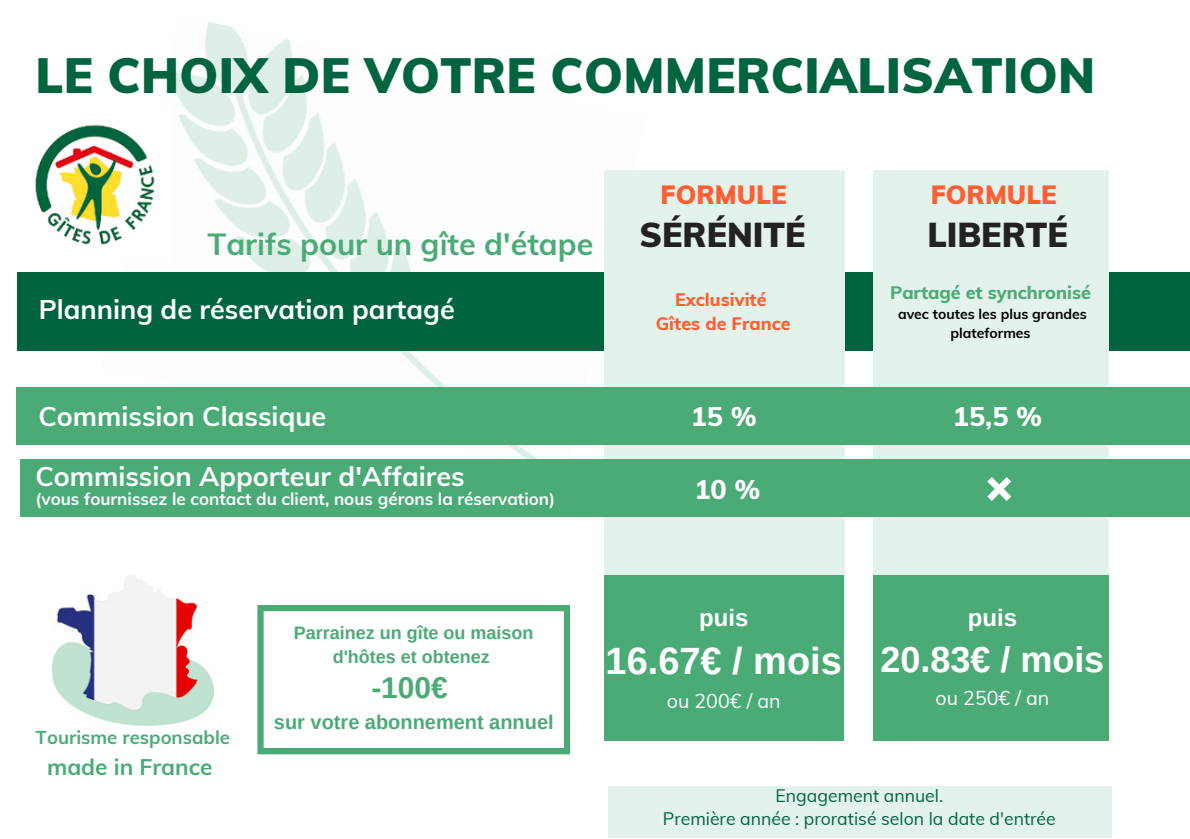
<style>
.page{position:relative;width:1190px;height:839px;background:#fff}
.page>*{position:absolute;margin:0;border:0;box-sizing:border-box;transform-origin:0 0}
.t1{font:900 48.4px "Muli";letter-spacing:.005em;color:#00653f}
.t2{font:700 38px "Arimo";color:#fff}
.t3{font:700 36px "Arimo";color:#fff}
.t4{font:900 33.8px "Muli";color:#222}
.t5{font:700 30.6px "Muli";color:#4bab77}
.t6{font:700 30px "Arimo";color:#4bab77}
.t7{font:700 27px "Muli";color:#fff}
.t8{font:800 27px "Muli";color:#fff}
.t9{font:900 25.8px "Muli";color:#ff5f32}
.t10{font:700 24px "Arimo";color:#fff}
.t11{font:700 22.6px "Muli";color:#4bab77}
.t12{font:700 20px "Arimo";color:#4bab77}
.t13{font:19.6px "Muli";color:#fff}
.t14{font:700 18.6px "Muli";color:#4bab77}
.t15{font:700 18px/24px "Arimo";color:#4bab77;text-align:center}
.t16{font:800 18px/24px "Muli";color:#ff5f32;text-align:center}
.t17{font:800 18px "Muli";color:#4bab77}
.t18{font:17.6px/23.6px "Muli";color:#00653f;text-align:center}
.t19{font:700 17px "Muli";color:#fff}
.t20{font:700 14px/18.6px "Muli";color:#000;text-align:center}
</style>
<div class="page">
<img style="left:101px;top:22px;width:503px;height:438px">
<div style="left:18px;top:272px;width:1172px;height:78px;background:#00653f"></div>
<div style="left:874px;top:170px;width:235px;height:469px;background:#e3f2ea"></div>
<div style="left:604px;top:170px;width:240px;height:469px;background:#e3f2ea"></div>
<div style="left:17px;top:387px;width:1172px;height:57px;background:#4bab77"></div>
<img style="left:35px;top:106px;width:139px;height:159px">
<div style="left:20px;top:460px;width:1170px;height:57px;background:#4bab77"></div>
<svg style="left:987px;top:477px;width:24px;height:24px"></svg>
<div style="left:604px;top:575px;width:240px;height:165px;background:#4bab77"></div>
<div style="left:874px;top:575px;width:235px;height:165px;background:#4bab77"></div>
<img style="left:53px;top:575px;width:160px;height:151px">
<svg style="left:257px;top:605px;width:313px;height:149px"></svg>
<div style="left:608px;top:786px;width:503px;height:51px;background:#e3f2ea"></div>
<h1 class="t1" style="left:35px;top:44px;width:1061px">LE CHOIX DE VOTRE COMMERCIALISATION</h1>
<p class="t5" style="left:207px;top:224px;width:388px">Tarifs pour un gîte d'étape</p>
<p class="t7" style="left:39px;top:292px;width:418px">Planning de réservation partagé</p>
<p class="t9" style="left:661px;top:178px;width:128px">FORMULE</p>
<p class="t4" style="left:639px;top:213px;width:168px">SÉRÉNITÉ</p>
<p class="t9" style="left:931px;top:178px;width:128px">FORMULE</p>
<p class="t4" style="left:927px;top:213px;width:142px">LIBERTÉ</p>
<p class="t16" style="left:656px;top:287px;width:136px">Exclusivité<br>Gîtes de France</p>
<p class="t17" style="left:890px;top:281px;width:202px">Partagé et synchronisé</p>
<p class="t20" style="left:898px;top:304px;width:190px">avec toutes les plus grandes plateformes</p>
<p class="t7" style="left:38px;top:399px;width:289px">Commission Classique</p>
<p class="t8" style="left:691px;top:399px;width:68px">15 %</p>
<p class="t8" style="left:953px;top:399px;width:91px">15,5 %</p>
<p class="t7" style="left:35px;top:459px;width:431px">Commission Apporteur d'Affaires</p>
<p class="t19" style="left:35px;top:487px;width:521px">(vous fournissez le contact du client, nous gérons la réservation)</p>
<p class="t14" style="left:36px;top:725px;width:196px">Tourisme responsable</p>
<p class="t11" style="left:47px;top:752px;width:167px">made in France</p>
<p class="t15" style="left:294px;top:621px;width:241px">Parrainez un gîte ou maison d'hôtes et obtenez</p>
<p class="t6" style="left:371px;top:670px;width:78px">-100€</p>
<p class="t12" style="left:274px;top:711px;width:281px">sur votre abonnement annuel</p>
<p class="t8" style="left:694px;top:472px;width:68px">10 %</p>
<p class="t10" style="left:699px;top:604px;width:51px">puis</p>
<h2 class="t2" style="left:606px;top:639px;width:238px">16.67€ / mois</h2>
<p class="t13" style="left:667px;top:688px;width:115px">ou 200€ / an</p>
<p class="t10" style="left:968px;top:604px;width:51px">puis</p>
<h3 class="t3" style="left:880px;top:639px;width:225px">20.83€ / mois</h3>
<p class="t13" style="left:936px;top:685px;width:115px">ou 250€ / an</p>
<p class="t18" style="left:663px;top:783px;width:394px">Engagement annuel.<br>Première année : proratisé selon la date d'entrée</p>
</div>
